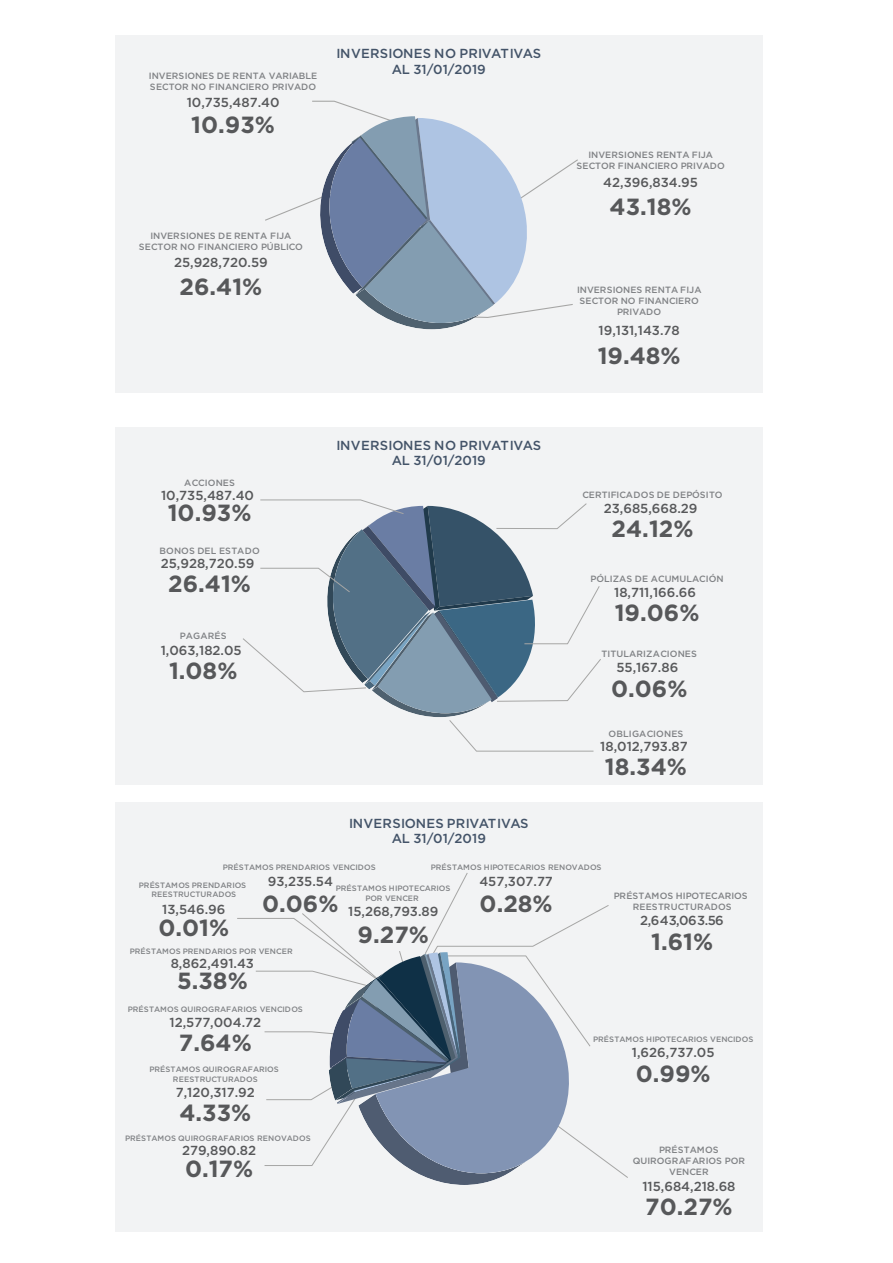
<style>
.page{position:relative;width:893px;height:1263px;background:#fff}
.page>*{position:absolute;margin:0;border:0;box-sizing:border-box;transform-origin:0 0}
.t1{font:700 23.4px "Gotham";color:#57585a}
.t2{font:500 13.05px "Gotham";color:#57585a}
.t3{font:500 13.05px/15.8px "Gotham";letter-spacing:.005em;color:#435368;text-align:center}
.t4{font:500 9.15px/10.9px "Gotham";letter-spacing:.005em;color:#808285;text-align:center}
.t5{font:500 7.8px/10.8px "Gotham";letter-spacing:.005em;color:#808285;text-align:center}
</style>
<div class="page">
<div style="left:115px;top:427px;width:648px;height:358px;background:#f2f3f4"></div>
<div style="left:115px;top:35px;width:648px;height:358px;background:#f2f3f4"></div>
<svg style="left:265px;top:100px;width:313px;height:229px"></svg>
<div style="left:115px;top:802px;width:648px;height:429px;background:#f2f3f4"></div>
<svg style="left:237px;top:873px;width:391px;height:312px"></svg>
<svg style="left:243px;top:499px;width:358px;height:253px"></svg>
<p class="t4" style="left:149px;top:70px;width:170px;text-align:left">INVERSIONES DE RENTA VARIABLE<br>SECTOR NO FINANCIERO PRIVADO</p>
<h2 class="t2" style="left:187px;top:94px;width:94px">10,735,487.40</h2>
<h1 class="t1" style="left:191px;top:109px;width:85px">10.93%</h1>
<h2 class="t3" style="left:336px;top:46px;width:206px">INVERSIONES NO PRIVATIVAS<br>AL 31/01/2019</h2>
<p class="t4" style="left:139px;top:230px;width:166px">INVERSIONES DE RENTA FIJA<br>SECTOR NO FINANCIERO PÚBLICO</p>
<h2 class="t2" style="left:174px;top:254px;width:95px">25,928,720.59</h2>
<h1 class="t1" style="left:179px;top:271px;width:84px">26.41%</h1>
<p class="t4" style="left:184px;top:477px;width:52px">ACCIONES</p>
<h2 class="t2" style="left:161px;top:487px;width:94px">10,735,487.40</h2>
<h1 class="t1" style="left:168px;top:497px;width:85px">10.93%</h1>
<p class="t4" style="left:159px;top:546px;width:102px">BONOS DEL ESTADO</p>
<h2 class="t2" style="left:161px;top:555px;width:95px">25,928,720.59</h2>
<h1 class="t1" style="left:168px;top:568px;width:84px">26.41%</h1>
<p class="t4" style="left:180px;top:630px;width:48px">PAGARÉS</p>
<h2 class="t2" style="left:161px;top:642px;width:82px">1,063,182.05</h2>
<h1 class="t1" style="left:169px;top:655px;width:70px">1.08%</h1>
<h2 class="t3" style="left:336px;top:438px;width:206px;line-height:15px">INVERSIONES NO PRIVATIVAS<br>AL 31/01/2019</h2>
<h2 class="t3" style="left:349px;top:816px;width:181px;line-height:14.4px">INVERSIONES PRIVATIVAS<br>AL 31/01/2019</h2>
<p class="t4" style="left:576px;top:149px;width:150px">INVERSIONES RENTA FIJA<br>SECTOR FINANCIERO PRIVADO</p>
<h2 class="t2" style="left:603px;top:174px;width:96px">42,396,834.95</h2>
<h1 class="t1" style="left:610px;top:191px;width:84px">43.18%</h1>
<p class="t4" style="left:577px;top:284px;width:126px">INVERSIONES RENTA FIJA<br>SECTOR NO FINANCIERO<br>PRIVADO</p>
<h2 class="t2" style="left:599px;top:321px;width:83px">19,131,143.78</h2>
<h1 class="t1" style="left:598px;top:340px;width:84px">19.48%</h1>
<p class="t4" style="left:582px;top:489px;width:142px">CERTIFICADOS DE DEPÓSITO</p>
<h2 class="t2" style="left:604px;top:499px;width:95px">23,685,668.29</h2>
<h1 class="t1" style="left:612px;top:513px;width:83px">24.12%</h1>
<p class="t4" style="left:590px;top:573px;width:135px">PÓLIZAS DE ACUMULACIÓN</p>
<h2 class="t2" style="left:614px;top:583px;width:83px">18,711,166.66</h2>
<h1 class="t1" style="left:615px;top:597px;width:86px">19.06%</h1>
<p class="t4" style="left:602px;top:648px;width:97px">TITULARIZACIONES</p>
<h2 class="t2" style="left:616px;top:658px;width:63px">55,167.86</h2>
<h1 class="t1" style="left:611px;top:673px;width:78px">0.06%</h1>
<p class="t4" style="left:609px;top:728px;width:76px">OBLIGACIONES</p>
<h2 class="t2" style="left:600px;top:738px;width:89px">18,012,793.87</h2>
<h1 class="t1" style="left:605px;top:751px;width:84px">18.34%</h1>
<p class="t5" style="left:223px;top:862px;width:155px">PRÉSTAMOS PRENDARIOS VENCIDOS</p>
<h2 class="t2" style="left:268px;top:873px;width:67px">93,235.54</h2>
<h1 class="t1" style="left:262px;top:888px;width:78px">0.06%</h1>
<p class="t5" style="left:431px;top:862px;width:172px">PRÉSTAMOS HIPOTECARIOS RENOVADOS</p>
<h2 class="t2" style="left:479px;top:873px;width:75px">457,307.77</h2>
<h1 class="t1" style="left:480px;top:888px;width:75px">0.28%</h1>
<p class="t4" style="left:633px;top:901px;width:100px">REESTRUCTURADOS</p>
<p class="t5" style="left:139px;top:880px;width:109px;line-height:9.6px">PRÉSTAMOS PRENDARIOS<br>REESTRUCTURADOS</p>
<h2 class="t2" style="left:162px;top:900px;width:65px">13,546.96</h2>
<h1 class="t1" style="left:159px;top:912px;width:72px">0.01%</h1>
<p class="t5" style="left:336px;top:884px;width:116px;line-height:9.3px">PRÉSTAMOS HIPOTECARIOS<br>POR VENCER</p>
<h2 class="t2" style="left:348px;top:903px;width:92px">15,268,793.89</h2>
<h1 class="t1" style="left:358px;top:920px;width:73px">9.27%</h1>
<p class="t4" style="left:614px;top:890px;width:135px">PRÉSTAMOS HIPOTECARIOS</p>
<h2 class="t2" style="left:640px;top:912px;width:85px">2,643,063.56</h2>
<h1 class="t1" style="left:651px;top:926px;width:64px">1.61%</h1>
<p class="t5" style="left:130px;top:945px;width:164px">PRÉSTAMOS PRENDARIOS POR VENCER</p>
<h2 class="t2" style="left:171px;top:955px;width:85px">8,862,491.43</h2>
<h1 class="t1" style="left:177px;top:965px;width:72px">5.38%</h1>
<p class="t5" style="left:128px;top:1003px;width:177px">PRÉSTAMOS QUIROGRAFARIOS VENCIDOS</p>
<h2 class="t2" style="left:169px;top:1014px;width:93px">12,577,004.72</h2>
<h1 class="t1" style="left:179px;top:1027px;width:74px">7.64%</h1>
<p class="t5" style="left:149px;top:1063px;width:131px">PRÉSTAMOS QUIROGRAFARIOS<br>REESTRUCTURADOS</p>
<h2 class="t2" style="left:176px;top:1084px;width:81px">7,120,317.92</h2>
<h1 class="t1" style="left:179px;top:1097px;width:73px">4.33%</h1>
<p class="t5" style="left:125px;top:1132px;width:187px">PRÉSTAMOS QUIROGRAFARIOS RENOVADOS</p>
<h2 class="t2" style="left:182px;top:1141px;width:76px">279,890.82</h2>
<h1 class="t1" style="left:185px;top:1153px;width:70px">0.17%</h1>
<p class="t5" style="left:593px;top:1034px;width:162px">PRÉSTAMOS HIPOTECARIOS VENCIDOS</p>
<h2 class="t2" style="left:632px;top:1044px;width:84px">1,626,737.05</h2>
<h1 class="t1" style="left:636px;top:1059px;width:76px">0.99%</h1>
<p class="t4" style="left:633px;top:1144px;width:114px">PRÉSTAMOS<br>QUIROGRAFARIOS POR<br>VENCER</p>
<h2 class="t2" style="left:642px;top:1178px;width:95px">115,684,218.68</h2>
<h1 class="t1" style="left:645px;top:1191px;width:89px">70.27%</h1>
</div>
